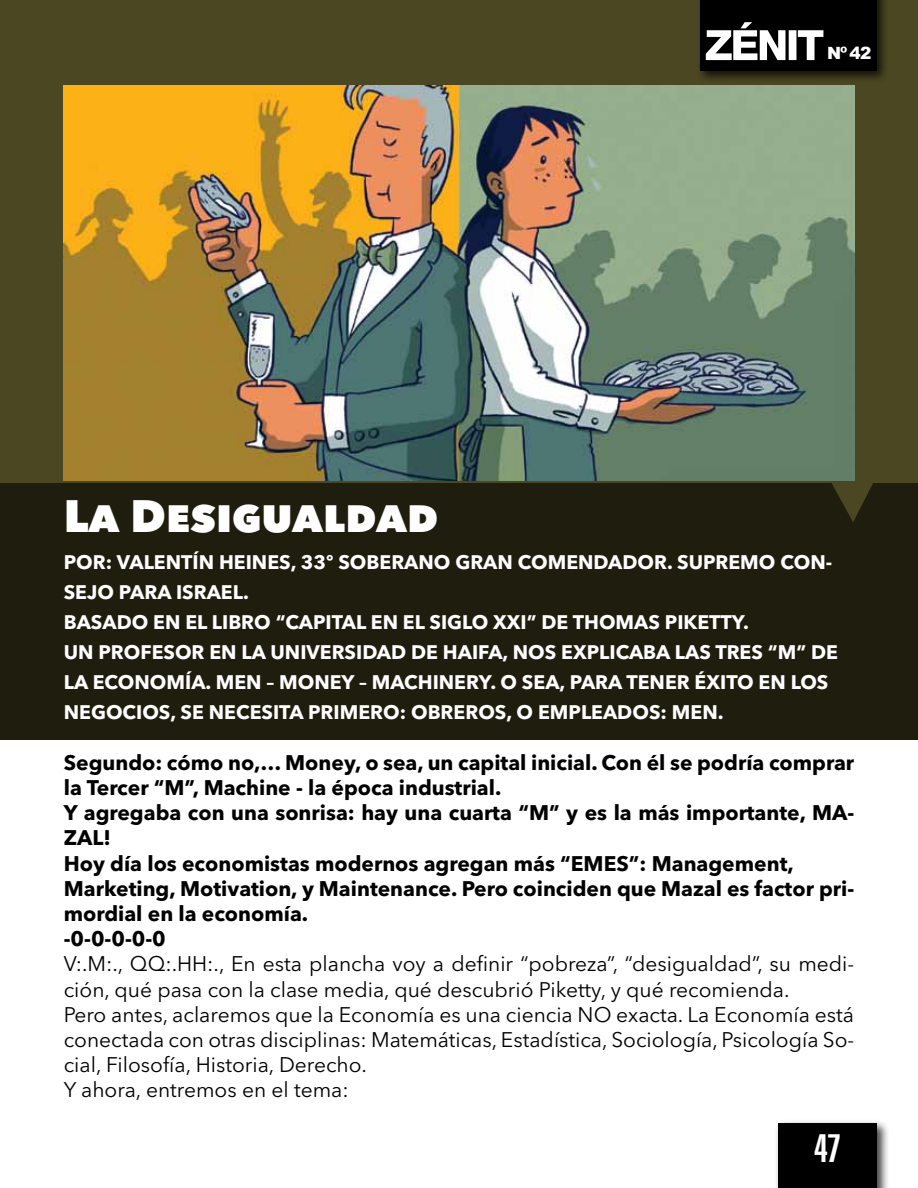
<style>
.page{position:relative;width:918px;height:1188px;background:#fff}
.page>*{position:absolute;margin:0;border:0;box-sizing:border-box;transform-origin:0 0}
.t1{font:800 45px "Avenir Next LT Pro";color:#fff}
.t2{font:900 extra-condensed 39px "Helvetica";color:#fff}
.t3{font:21px/25.2px "Avenir Next LT Pro";color:#000}
.t4{font:700 21px/25.2px "Avenir Next LT Pro";color:#000}
.t5{font:700 19.5px/30px "Avenir Next LT Pro";letter-spacing:.055em;color:#fff}
.t6{font:900 16.8px "Arial";color:#fff}
</style>
<div class="page">
<div style="left:0;top:0;width:918px;height:739px;background:#4a4722"></div>
<img style="left:64px;top:85px;width:790px;height:395px">
<div style="left:0;top:483px;width:918px;height:256px;background:#1f1d0e"></div>
<div style="left:696px;top:0;width:194px;height:84px;background:#000;opacity:.75"></div>
<div style="left:700px;top:0;width:177px;height:71px;background:#000"></div>
<svg style="left:706px;top:22px;width:117px;height:38px"></svg>
<div style="left:774px;top:1119px;width:115px;height:69px;background:#000;opacity:.75"></div>
<div style="left:778px;top:1123px;width:99px;height:65px;background:#000"></div>
<p class="t6" style="left:827px;top:41px;width:46px">Nº42</p>
<h1 class="t1" style="left:64px;top:488px;width:376px">La Desigualdad</h1>
<p class="t5" style="left:64px;top:547px;width:774px">Por: Valentín Heines, 33º Soberano Gran Comendador. Supremo Con&shy;sejo para Israel.<br>Basado en el libro “Capital en el siglo XXI ” de Th omas Piketty.<br>Un profesor en la Universidad de Haifa, nos explicaba las tres “M” de la Economía. Me n – Money – Machinery. O sea, para tener éxito en los negocios, se necesita primero: obreros, o empleados: Men.</p>
<p class="t4" style="left:64px;top:750px;width:792px">Segundo: cómo no,… Money, o sea, un capital inicial. Con él se podría comprar la Tercer “M”, Machine - la época industrial.<br>Y agregaba con una sonrisa: hay una cuarta “M” y es la más importante, MA-ZAL !<br>Hoy día los economistas modernos agregan más “EMES”: Management, Marketing, Motivation, y Maintenance. Pero coinciden que Mazal es factor pri&shy;mordial en la economía.<br>-0-0-0-0-0</p>
<p class="t3" style="left:64px;top:951px;width:792px">V:.M:., QQ:.HH:., En esta plancha voy a definir “pobreza”, “desigualdad”, su medi&shy;ción, qué pasa con la clase media, qué descubrió Piketty, y qué recomienda.<br>Pero antes, aclaremos que la Economía es una ciencia NO exacta. La Economía está conectada con otras disciplinas: Matemáticas, Estadística, Sociología, Psicología So&shy;cial, Filosofía, Historia, Derecho.<br>Y ahora, entremos en el tema:</p>
<h2 class="t2" style="left:814px;top:1126px;width:27px">47</h2>
</div>
